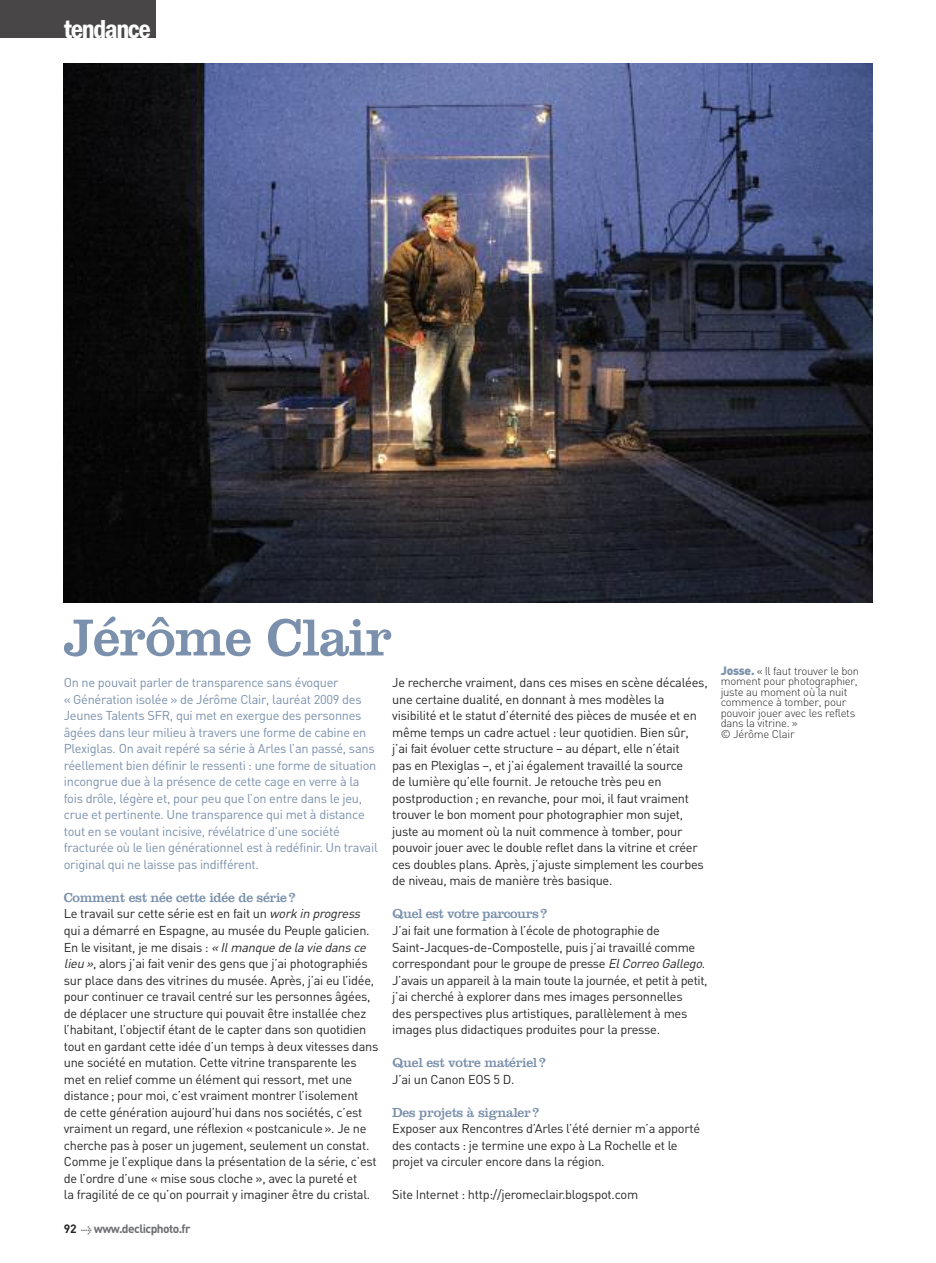
<style>
.page{position:relative;width:936px;height:1263px;background:#fff}
.page>*{position:absolute;margin:0;border:0;box-sizing:border-box;transform-origin:0 0}
.t1{font:54px "Clarendon";letter-spacing:-.015em;color:#7a90ac}
.t2{font:27px "ITC Franklin Gothic Std Dm Cd";letter-spacing:-.05em;color:#fff}
.t3{font:13.5px "Clarendon";letter-spacing:-.02em;color:#7a90ac}
.t4{font:12.75px/16.5px "DIN";letter-spacing:-.02em;color:#272627}
.t5{font:12.75px/16.5px "DIN";letter-spacing:-.02em;color:#7a90ac}
.t6{font:700 12px "DIN";letter-spacing:-.045em;color:#6d6e71}
.t7{font:300 11.25px/10.5px "DIN";letter-spacing:-.02em;color:#272627}
.s1{font-style:italic}
.s2{color:#272627}
.s3{font-family:"Meta Plus";font-size:9px}
.s4{font-weight:900;font-size:12px;color:#7a90ac}
</style>
<div class="page">
<div style="left:0;top:0;width:155px;height:38px;background:#484647"></div>
<img style="left:64px;top:64px;width:808px;height:538px">
<h2 class="t2" style="left:64px;top:20px;width:89px">tendance</h2>
<h1 class="t1" style="left:64px;top:620px;width:330px">Jérôme Clair</h1>
<p class="t5" style="left:64px;top:675px;width:315px">On ne pouvait parler de transparence sans évoquer<br>« Génération isolée » de Jérôme Clair, lauréat 2009 des Jeunes Talents SFR, qui met en exergue des personnes âgées dans leur milieu à travers une forme de cabine en Plexiglas. On avait repéré sa série à Arles l’an passé, sans réellement bien définir le ressenti : une forme de situation incongrue due à la présence de cette cage en verre à la fois drôle, légère et, pour peu que l’on entre dans le jeu, crue et pertinente. Une transparence qui met à distance tout en se voulant incisive, révélatrice d’une société fracturée où le lien générationnel est à redéfinir. Un travail original qui ne laisse pas indifférent.</p>
<p class="t3" style="left:64px;top:893px;width:233px">Comment est née cette idée de série ?</p>
<p class="t4" style="left:64px;top:906px;width:316px">Le travail sur cette série est en fait un <span class="s1">workinprogress </span>qui a démarré en Espagne, au musée du Peuple galicien.<br>En le visitant, je me disais : <span class="s1">«Ilmanquedelaviedansce lieu»</span>, alors j’ai fait venir des gens que j’ai photographiés sur place dans des vitrines du musée. Après, j’ai eu l’idée, pour continuer ce travail centré sur les personnes âgées, de déplacer une structure qui pouvait être installée chez l’habitant, l’objectif étant de le capter dans son quotidien tout en gardant cette idée d’un temps à deux vitesses dans une société en mutation. Cette vitrine transparente les met en relief comme un élément qui ressort, met une distance; pour moi, c’est vraiment montrer l’isolement<br>de cette génération aujourd’hui dans nos sociétés, c’est vraiment un regard, une réflexion «postcanicule». Je ne cherche pas à poser un jugement, seulement un constat.<br>Comme je l’explique dans la présentation de la série, c’est de l’ordre d’une « mise sous cloche », avec la pureté et<br>la fragilité de ce qu’on pourrait y imaginer être du cristal.</p>
<p class="t6" style="left:64px;top:1222px;width:128px"><span class="s2">92</span> <span class="s3">&gt;</span> www.declicphoto.fr</p>
<p class="t4" style="left:392px;top:675px;width:317px">Je recherche vraiment, dans ces mises en scène décalées, une certaine dualité, en donnant à mes modèles la visibilité et le statut d’éternité des pièces de musée et en même temps un cadre actuel : leur quotidien. Bien sûr, j’ai fait évoluer cette structure – au départ, elle n’était<br>pas en Plexiglas –, et j’ai également travaillé la source<br>de lumière qu’elle fournit. Je retouche très peu en postproduction; en revanche, pour moi, il faut vraiment trouver le bon moment pour photographier mon sujet, juste au moment où la nuit commence à tomber, pour pouvoir jouer avec le double reflet dans la vitrine et créer ces doubles plans. Après, j’ajuste simplement les courbes de niveau, mais de manière très basique.</p>
<p class="t3" style="left:392px;top:909px;width:156px">Quel est votre parcours?</p>
<p class="t4" style="left:392px;top:922px;width:317px">J’ai fait une formation à l’école de photographie de Saint-Jacques-de-Compostelle, puis j’ai travaillé comme correspondant pour le groupe de presse <span class="s1">ElCorreoGallego</span>.<br>J’avais un appareil à la main toute la journée, et petit à petit, j’ai cherché à explorer dans mes images personnelles<br>des perspectives plus artistiques, parallèlement à mes images plus didactiques produites pour la presse.</p>
<p class="t3" style="left:392px;top:1058px;width:155px">Quel est votre matériel ?</p>
<p class="t4" style="left:392px;top:1071px;width:124px">J’ai un Canon EOS 5 D.</p>
<p class="t3" style="left:392px;top:1107px;width:149px">Des projets à signaler ?</p>
<p class="t4" style="left:392px;top:1120px;width:309px">Exposer aux Rencontres d’Arles l’été dernier m’a apporté des contacts : je termine une expo à La Rochelle et le projet va circuler encore dans la région.</p>
<p class="t4" style="left:392px;top:1186px;width:247px">Site Internet : http://jeromeclair.blogspot.com</p>
<p class="t7" style="left:720px;top:665px;width:140px"><span class="s4">Josse.</span> « Il faut trouver le bon moment pour photographier, juste au moment où la nuit commence à tomber, pour pouvoir jouer avec les reflets dans la vitrine. »<br>© Jérôme Clair</p>
</div>
